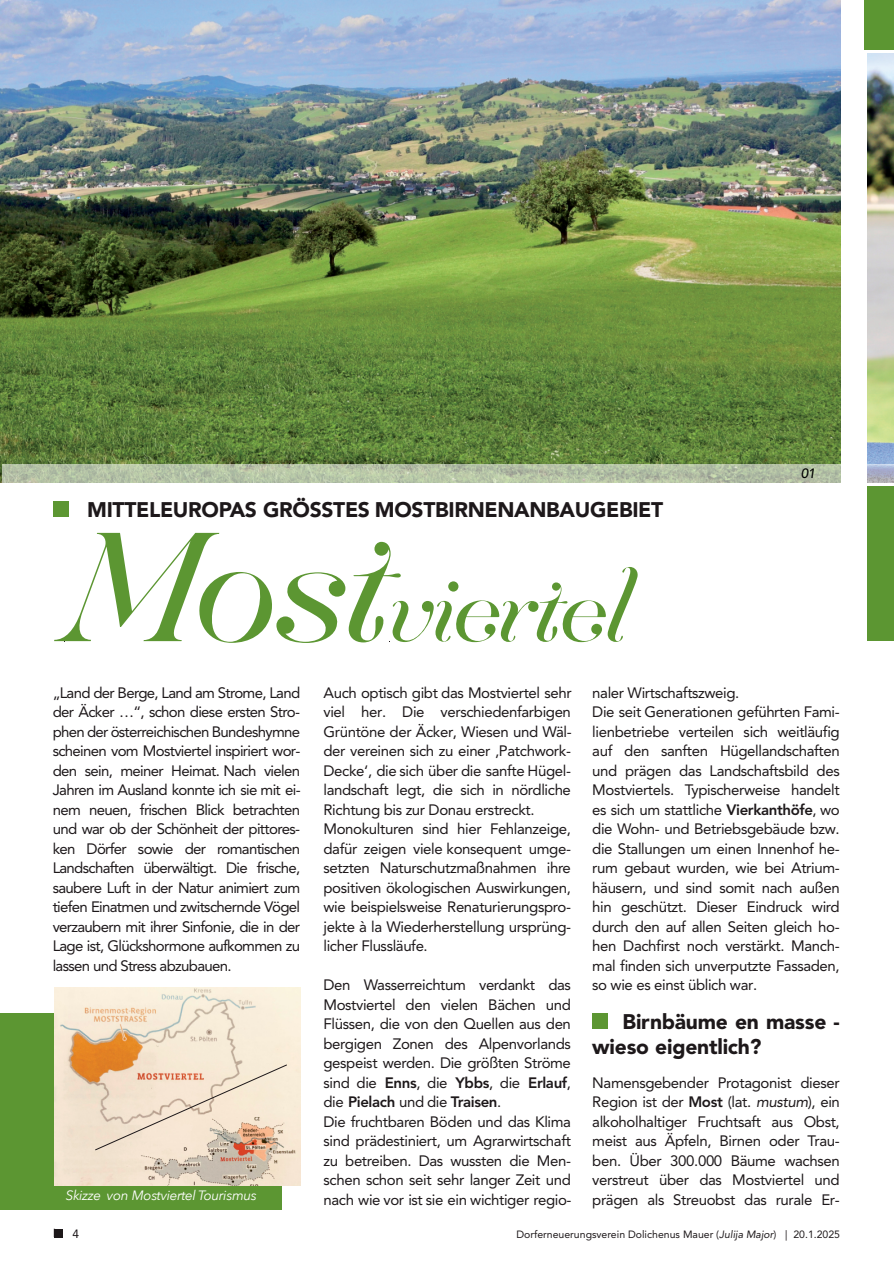
<style>
.page{position:relative;width:894px;height:1263px;background:#fff}
.page>*{position:absolute;margin:0;border:0;box-sizing:border-box;transform-origin:0 0}
.t1{font:900 21px/25.2px "Avenir LT Std";letter-spacing:-.015em;color:#1d181a}
.t2{font:15px/19.5px "Avenir LT Std";letter-spacing:-.025em;color:#1d181a}
.t3{font:italic 13.5px "Avenir Next";letter-spacing:-.025em;color:#fff}
.t4{font:italic 500 13.5px "Avenir LT Std";color:#000}
.t5{font:12px "Avenir LT Std";color:#1d181a}
.t6{font:10.5px "Avenir LT Std";color:#1d181a}
.t7{font:8.4px "Avenir LT Std";color:#1d181a;scale:1.43 1}
.s1{font-weight:800}
.s2{font-style:italic}
</style>
<div class="page">
<div style="left:592px;top:1013px;width:16px;height:16px;background:#5c9632"></div>
<div style="left:54px;top:1229px;width:9px;height:8px;background:#1d181a"></div>
<img style="left:0;top:0;width:840px;height:483px">
<img style="left:867px;top:53px;width:26px;height:411px">
<div style="left:2px;top:464px;width:891px;height:177px;background:#fff;opacity:.56"></div>
<svg style="left:54px;top:533px;width:583px;height:110px"></svg>
<div style="left:863px;top:0;width:30px;height:49px;background:#5c9632"></div>
<div style="left:0;top:1013px;width:282px;height:197px;background:#5c9632"></div>
<img style="left:54px;top:987px;width:246px;height:198px">
<div style="left:53px;top:501px;width:16px;height:16px;background:#5c9632"></div>
<svg style="left:95px;top:1064px;width:192px;height:86px;background:#ebd6c1"></svg>
<div style="left:867px;top:486px;width:26px;height:155px;background:#5c9632"></div>
<h1 class="t1" style="left:87px;top:499px;width:577px">MITTELEUROPAS GRÖSSTES MOSTBIRNENANBAUGEBIET</h1>
<p class="t4" style="left:800px;top:468px;width:16px">01</p>
<p class="t2" style="left:53px;top:684px;width:249px;text-align:justify">„Land der Berge, Land am Strome, Land der Äcker …“, schon diese ersten Stro&shy;phen der österreichischen Bundeshymne scheinen vom Mostviertel inspiriert wor&shy;den sein, meiner Heimat. Nach vielen Jahren im Ausland konnte ich sie mit ei&shy;nem neuen, frischen Blick betrachten und war ob der Schönheit der pittores&shy;ken Dörfer sowie der romantischen Landschaften überwältigt. Die frische, saubere Luft in der Natur animiert zum tiefen Einatmen und zwitschernde Vögel verzaubern mit ihrer Sinfonie, die in der Lage ist, Glückshormone aufkommen zu lassen und Stress abzubauen.</p>
<p class="t2" style="left:323px;top:684px;width:249px">Auch optisch gibt das Mostviertel sehr viel her. Die verschiedenfarbigen Grüntöne der Äcker, Wiesen und Wäl&shy;der vereinen sich zu einer ‚Patchwork-Decke‘, die sich über die sanfte Hügel&shy;landschaft legt, die sich in nördliche Richtung bis zur Donau erstreckt.<br>Monokulturen sind hier Fehlanzeige, dafür zeigen viele konsequent umge&shy;setzten Naturschutzmaßnahmen ihre positiven ökologischen Auswirkungen, wie beispielsweise Renaturierungspro&shy;jekte à la Wiederherstellung ursprüng&shy;licher Flussläufe.</p>
<p class="t2" style="left:323px;top:976px;width:249px">Den Wasserreichtum verdankt das Mostviertel den vielen Bächen und Flüssen, die von den Quellen aus den bergigen Zonen des Alpenvorlands gespeist werden. Die größten Ströme sind die <span class="s1">Enns</span>, die <span class="s1">Ybbs</span>, die <span class="s1">Erlauf</span>, die <span class="s1">Pielach</span> und die <span class="s1">Traisen</span>.<br>Die fruchtbaren Böden und das Klima sind prädestiniert, um Agrarwirtschaft zu betreiben. Das wussten die Men&shy;schen schon seit sehr langer Zeit und nach wie vor ist sie ein wichtiger regio-</p>
<p class="t3" style="left:66px;top:1186px;width:193px">Skizze von Mostviertel Tourismus</p>
<p class="t2" style="left:592px;top:684px;width:249px">naler Wirtschaftszweig.<br>Die seit Generationen geführten Fami&shy;lienbetriebe verteilen sich weitläufig auf den sanften Hügellandschaften und prägen das Landschaftsbild des Mostviertels. Typischerweise handelt es sich um stattliche <span class="s1">Vierkanthöfe</span>, wo die Wohn- und Betriebsgebäude bzw. die Stallungen um einen Innenhof he&shy;rum gebaut wurden, wie bei Atrium&shy;häusern, und sind somit nach außen hin geschützt. Dieser Eindruck wird durch den auf allen Seiten gleich ho&shy;hen Dachfirst noch verstärkt. Manch&shy;mal finden sich unverputzte Fassaden, so wie es einst üblich war.</p>
<h1 class="t1" style="left:592px;top:1011px;width:249px;text-indent:30px">Birnbäume en masse - wieso eigentlich?</h1>
<p class="t2" style="left:592px;top:1074px;width:249px;text-align:justify">Namensgebender Protagonist dieser Region ist der <span class="s1">Most</span> (lat. <span class="s2">mustum</span>), ein alkoholhaltiger Fruchtsaft aus Obst, meist aus Äpfeln, Birnen oder Trau&shy;ben. Über 300.000 Bäume wachsen verstreut über das Mostviertel und prägen als Streuobst das rurale Er-</p>
<p class="t7" style="left:53px;top:1229px;width:3px">|</p>
<p class="t5" style="left:72px;top:1228px;width:8px">4</p>
<p class="t6" style="left:516px;top:1229px;width:325px">Dorferneuerungsverein Dolichenus Mauer (<span class="s2">Julija Major</span>) | 20.1.2025</p>
</div>
